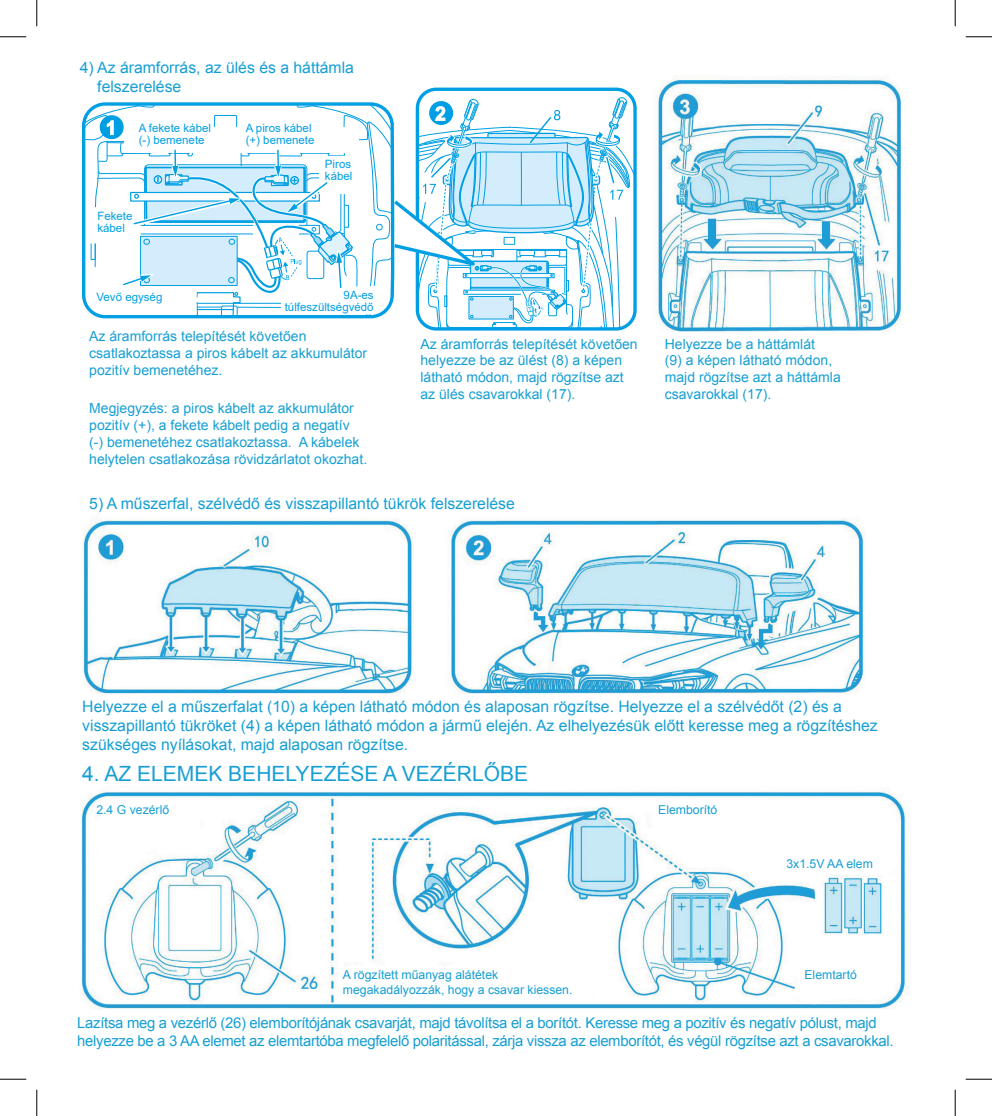
<style>
.page{position:relative;width:992px;height:1116px;background:#fff}
.page>*{position:absolute;margin:0;border:0;box-sizing:border-box;transform-origin:0 0}
.t1{font:21px "Arial";color:#179fd4}
.t2{font:15.75px/18.9px "Arial";color:#179fd4}
.t3{font:14.88px/17.8px "Arial";letter-spacing:-.02em;color:#179fd4}
.t4{font:14px/16.8px "Arial";color:#179fd4}
.t5{font:12.25px/14.7px "Arial";color:#179fd4}
.t6{font:11.55px/11.9px "Arial";color:#009fe3}
</style>
<div class="page">
<img style="left:81px;top:786px;width:828px;height:231px">
<img style="left:656px;top:76px;width:247px;height:256px">
<img style="left:83px;top:516px;width:782px;height:178px">
<svg style="left:0;top:36px;width:26px;height:1px"></svg>
<svg style="left:965px;top:36px;width:26px;height:1px"></svg>
<svg style="left:0;top:1078px;width:26px;height:1px"></svg>
<svg style="left:965px;top:1078px;width:26px;height:1px"></svg>
<svg style="left:36px;top:0;width:1px;height:26px"></svg>
<svg style="left:36px;top:1089px;width:1px;height:26px"></svg>
<svg style="left:954px;top:0;width:1px;height:26px"></svg>
<svg style="left:954px;top:1089px;width:1px;height:26px"></svg>
<div style="left:415px;top:88px;width:221px;height:242px;border:3px solid #009fe3;border-radius:19px"></div>
<svg style="left:84px;top:97px;width:551px;height:232px"></svg>
<p class="t2" style="left:97px;top:58px;width:258px;text-indent:-18px">4) Az áramforrás, az ülés és a háttámla felszerelése</p>
<p class="t6" style="left:139px;top:122px;width:74px">A fekete kábel (-) bemenete</p>
<p class="t6" style="left:246px;top:122px;width:70px">A piros kábel (+) bemenete</p>
<p class="t6" style="left:325px;top:158px;width:29px">Piros kábel</p>
<p class="t6" style="left:97px;top:209px;width:37px">Fekete kábel</p>
<p class="t6" style="left:96px;top:290px;width:67px">Vevő egység</p>
<p class="t6" style="left:285px;top:289px;width:90px;text-align:right">9A-es túlfeszültségvédő</p>
<p class="t4" style="left:89px;top:328px;width:279px">Az áramforrás telepítését követően csatlakoztassa a piros kábelt az akkumulátor pozitív bemenetéhez.</p>
<p class="t4" style="left:89px;top:400px;width:279px">Megjegyzés: a piros kábelt az akkumulátor pozitív (+), a fekete kábelt pedig a negatív (-) bemenetéhez csatlakoztassa. A kábelek helytelen csatlakozása rövidzárlatot okozhat.</p>
<p class="t4" style="left:420px;top:335px;width:219px">Az áramforrás telepítését követően helyezze be az ülést (8) a képen látható módon, majd rögzítse azt az ülés csavarokkal (17).</p>
<p class="t4" style="left:664px;top:335px;width:177px">Helyezze be a háttámlát<br>(9) a képen látható módon, majd rögzítse azt a háttámla csavarokkal (17).</p>
<p class="t2" style="left:89px;top:494px;width:427px">5) A műszerfal, szélvédő és visszapillantó tükrök felszerelése</p>
<p class="t2" style="left:82px;top:697px;width:796px">Helyezze el a műszerfalat (10) a képen látható módon és alaposan rögzítse. Helyezze el a szélvédőt (2) és a visszapillantó tükröket (4) a képen látható módon a jármű elején. Az elhelyezésük előtt keresse meg a rögzítéshez szükséges nyílásokat, majd alaposan rögzítse.</p>
<h1 class="t1" style="left:82px;top:760px;width:447px">4. AZ ELEMEK BEHELYEZÉSE A VEZÉRLŐBE</h1>
<p class="t5" style="left:96px;top:802px;width:74px">2.4 G vezérlő</p>
<p class="t5" style="left:658px;top:802px;width:61px">Elemborító</p>
<p class="t5" style="left:343px;top:967px;width:231px">A rögzített műanyag alátétek megakadályozzák, hogy a csavar kiessen.</p>
<p class="t5" style="left:786px;top:856px;width:88px">3x1.5V AA elem</p>
<p class="t5" style="left:804px;top:967px;width:54px">Elemtartó</p>
<p class="t3" style="left:77px;top:1014px;width:817px">Lazítsa meg a vezérlő (26) elemborítójának csavarját, majd távolítsa el a borítót. Keresse meg a pozitív és negatív pólust, majd helyezze be a 3 AA elemet az elemtartóba megfelelő polaritással, zárja vissza az elemborítót, és végül rögzítse azt a csavarokkal.</p>
</div>
